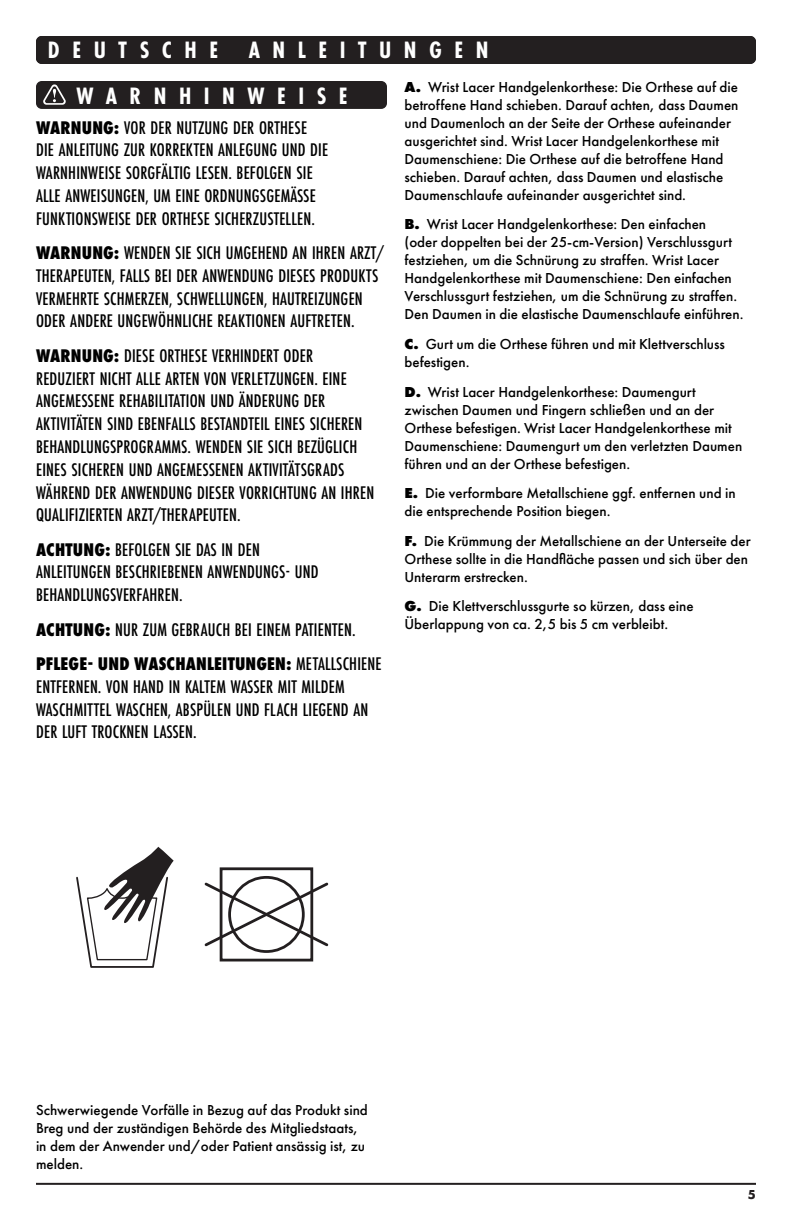
<style>
.page{position:relative;width:792px;height:1224px;background:#fff}
.page>*{position:absolute;margin:0;border:0;box-sizing:border-box;transform-origin:0 0}
.Page_title{font:700 24.6px "Futura PT Cond";letter-spacing:.51em;color:#fff}
.Caution{font:500 19px/22.8px "Futura PT Cond";letter-spacing:.01em;color:#000}
.Body_text{font:500 15px/18px "Futura PT";color:#000}
.t1{font:700 13.6px "Futura PT";color:#231f20}
.s1{font-weight:800}
</style>
<div class="page">
<div style="left:36px;top:36px;width:720px;height:28px;background:#231f20;border-radius:6px"></div>
<div style="left:36px;top:81px;width:351px;height:28px;background:#231f20;border-radius:6px"></div>
<svg style="left:43px;top:84px;width:23px;height:21px"></svg>
<hr style="left:36px;top:1183px;width:720px;height:2px;background:#231f20">
<svg style="left:76px;top:847px;width:98px;height:121px"></svg>
<div style="left:220px;top:867px;width:93px;height:94px;border:3px solid #231f20"></div>
<div style="left:228px;top:876px;width:77px;height:77px;border:3px solid #231f20;border-radius:50%"></div>
<svg style="left:204px;top:880px;width:125px;height:69px"></svg>
<p class="Page_title" style="left:48px;top:36px;width:442px">DEUTSCHE ANLEITUNGEN</p>
<p class="Page_title" style="left:76px;top:82px;width:273px">WARNHINWEISE</p>
<p class="Caution" style="left:36px;top:116px;width:294px"><span class="s1">WARNUNG:</span> VOR DER NUTZUNG DER ORTHESE DIE ANLEITUNG ZUR KORREKTEN ANLEGUNG UND DIE WARNHINWEISE SORGFÄLTIG LESEN. BEFOLGEN SIE ALLE ANWEISUNGEN, UM EINE ORDNUNGSGEMÄSSE FUNKTIONSWEISE DER ORTHESE SICHERZUSTELLEN.</p>
<p class="Caution" style="left:36px;top:241px;width:349px"><span class="s1">WARNUNG:</span> WENDEN SIE SICH UMGEHEND AN IHREN ARZT/ THERAPEUTEN, FALLS BEI DER ANWENDUNG DIESES PRODUKTS VERMEHRTE SCHMERZEN, SCHWELLUNGEN, HAUTREIZUNGEN ODER ANDERE UNGEWÖHNLICHE REAKTIONEN AUFTRETEN.</p>
<p class="Caution" style="left:36px;top:344px;width:340px"><span class="s1">WARNUNG:</span> DIESE ORTHESE VERHINDERT ODER REDUZIERT NICHT ALLE ARTEN VON VERLETZUNGEN. EINE ANGEMESSENE REHABILITATION UND ÄNDERUNG DER AKTIVITÄTEN SIND EBENFALLS BESTANDTEIL EINES SICHEREN BEHANDLUNGSPROGRAMMS. WENDEN SIE SICH BEZÜGLICH EINES SICHEREN UND ANGEMESSENEN AKTIVITÄTSGRADS WÄHREND DER ANWENDUNG DIESER VORRICHTUNG AN IHREN QUALIFIZIERTEN ARZT/THERAPEUTEN.</p>
<p class="Caution" style="left:36px;top:538px;width:284px"><span class="s1">ACHTUNG:</span> BEFOLGEN SIE DAS IN DEN<br>ANLEITUNGEN BESCHRIEBENEN ANWENDUNGS- UND<br>BEHANDLUNGSVERFAHREN.</p>
<p class="Caution" style="left:36px;top:618px;width:321px"><span class="s1">ACHTUNG:</span> NUR ZUM GEBRAUCH BEI EINEM PATIENTEN.</p>
<p class="Caution" style="left:36px;top:652px;width:347px"><span class="s1">PFLEGE- UND WASCHANLEITUNGEN:</span> METALLSCHIENE ENTFERNEN. VON HAND IN KALTEM WASSER MIT MILDEM WASCHMITTEL WASCHEN, ABSPÜLEN UND FLACH LIEGEND AN DER LUFT TROCKNEN LASSEN.</p>
<p class="Body_text" style="left:404px;top:78px;width:336px"><span class="s1">A.</span> Wrist Lacer Handgelenkorthese: Die Orthese auf die betroffene Hand schieben. Darauf achten, dass Daumen und Daumenloch an der Seite der Orthese aufeinander ausgerichtet sind. Wrist Lacer Handgelenkorthese mit Daumenschiene: Die Orthese auf die betroffene Hand schieben. Darauf achten, dass Daumen und elastische Daumenschlaufe aufeinander ausgerichtet sind.</p>
<p class="Body_text" style="left:404px;top:215px;width:341px"><span class="s1">B.</span> Wrist Lacer Handgelenkorthese: Den einfachen<br>(oder doppelten bei der 25-cm-Version) Verschlussgurt festziehen, um die Schnürung zu straffen. Wrist Lacer Handgelenkorthese mit Daumenschiene: Den einfachen Verschlussgurt festziehen, um die Schnürung zu straffen.<br>Den Daumen in die elastische Daumenschlaufe einführen.</p>
<p class="Body_text" style="left:404px;top:335px;width:322px"><span class="s1">C.</span> Gurt um die Orthese führen und mit Klettverschluss befestigen.</p>
<p class="Body_text" style="left:404px;top:383px;width:339px"><span class="s1">D.</span> Wrist Lacer Handgelenkorthese: Daumengurt zwischen Daumen und Fingern schließen und an der Orthese befestigen. Wrist Lacer Handgelenkorthese mit Daumenschiene: Daumengurt um den verletzten Daumen führen und an der Orthese befestigen.</p>
<p class="Body_text" style="left:404px;top:484px;width:333px"><span class="s1">E.</span> Die verformbare Metallschiene ggf. entfernen und in die entsprechende Position biegen.</p>
<p class="Body_text" style="left:404px;top:532px;width:348px"><span class="s1">F.</span> Die Krümmung der Metallschiene an der Unterseite der<br>Orthese sollte in die Handfläche passen und sich über den<br>Unterarm erstrecken.</p>
<p class="Body_text" style="left:404px;top:597px;width:291px"><span class="s1">G.</span> Die Klettverschlussgurte so kürzen, dass eine<br>Überlappung von ca. 2,5 bis 5 cm verbleibt.</p>
<p class="Body_text" style="left:36px;top:1101px;width:333px">Schwerwiegende Vorfälle in Bezug auf das Produkt sind Breg und der zuständigen Behörde des Mitgliedstaats, in dem der Anwender und/oder Patient ansässig ist, zu melden.</p>
<p class="t1" style="left:748px;top:1186px;width:10px">5</p>
</div>
